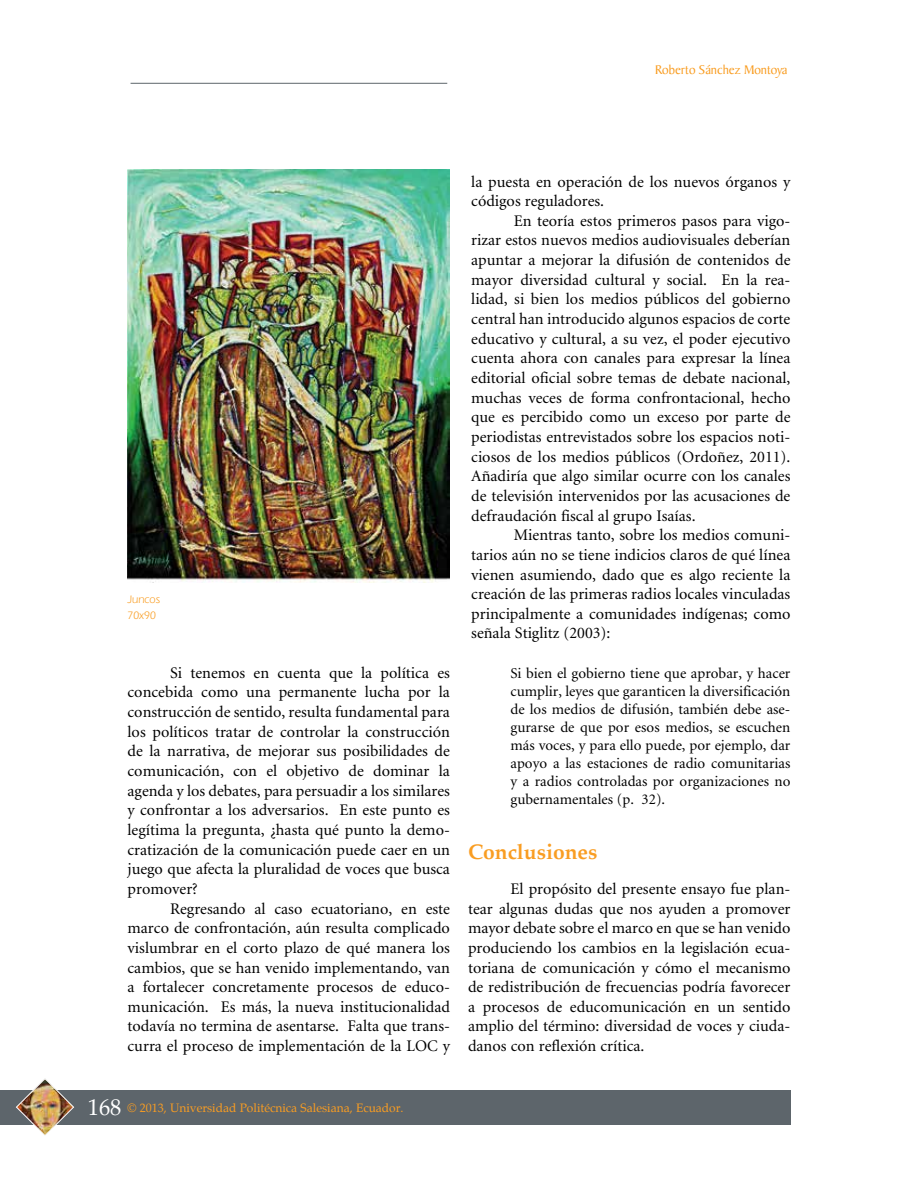
<style>
.page{position:relative;width:918px;height:1188px;background:#fff}
.page>*{position:absolute;margin:0;border:0;box-sizing:border-box;transform-origin:0 0}
.t1{font:700 21px "Palatino";color:#f99d22}
.t2{font:16.2px/19.6px "Minion";color:#000;text-align:justify}
.t3{font:15px/18px "Minion";color:#000;text-align:justify}
.t4{font:13.5px "Baker Signet";color:#f99d22}
.t5{font:12px "Palatino";color:#f99d22}
.t6{font:11.25px/16.5px "Eras IT Cby BT";color:#f99d22}
.s1{font-size:22.5px;color:#fff}
</style>
<div class="page">
<hr style="left:131px;top:83px;width:316px;height:1px;background:#5d656b">
<div style="left:0;top:1090px;width:790px;height:34px;background:#5d656b"></div>
<img style="left:15px;top:1078px;width:60px;height:57px">
<img style="left:128px;top:170px;width:322px;height:413px">
<p class="t4" style="left:655px;top:63px;width:134px">Roberto Sánchez Montoya</p>
<p class="t6" style="left:128px;top:591px;width:34px">Juncos<br>70x90</p>
<p class="t2" style="left:128px;top:663px;width:324px;text-indent:43px">Si tenemos en cuenta que la política es concebida como una permanente lucha por la construcción de sentido, resulta fundamental para los políticos tratar de controlar la construcción de la narrativa, de mejorar sus posibilidades de comunicación, con el objetivo de dominar la agenda y los debates, para persuadir a los similares y confrontar a los adversarios. En este punto es legítima la pregunta, ¿hasta qué punto la demo&shy;cratización de la comunicación puede caer en un juego que afecta la pluralidad de voces que busca promover?</p>
<p class="t2" style="left:128px;top:899px;width:324px;text-indent:43px">Regresando al caso ecuatoriano, en este marco de confrontación, aún resulta complicado vislumbrar en el corto plazo de qué manera los cambios, que se han venido implementando, van a fortalecer concretamente procesos de educo&shy;municación. Es más, la nueva institucionalidad todavía no termina de asentarse. Falta que trans&shy;curra el proceso de implementación de la LOC y</p>
<p class="t2" style="left:471px;top:172px;width:321px">la puesta en operación de los nuevos órganos y códigos reguladores.</p>
<p class="t2" style="left:471px;top:211px;width:321px;text-indent:43px">En teoría estos primeros pasos para vigo&shy;rizar estos nuevos medios audiovisuales deberían apuntar a mejorar la difusión de contenidos de mayor diversidad cultural y social. En la rea&shy;lidad, si bien los medios públicos del gobierno central han introducido algunos espacios de corte educativo y cultural, a su vez, el poder ejecutivo cuenta ahora con canales para expresar la línea editorial oficial sobre temas de debate nacional, muchas veces de forma confrontacional, hecho que es percibido como un exceso por parte de periodistas entrevistados sobre los espacios noti&shy;ciosos de los medios públicos (Ordoñez, 2011).<br>Añadiría que algo similar ocurre con los canales de televisión intervenidos por las acusaciones de defraudación fiscal al grupo Isaías.</p>
<p class="t2" style="left:471px;top:526px;width:321px;text-indent:43px">Mientras tanto, sobre los medios comuni&shy;tarios aún no se tiene indicios claros de qué línea vienen asumiendo, dado que es algo reciente la creación de las primeras radios locales vinculadas principalmente a comunidades indígenas; como señala Stiglitz (2003):</p>
<p class="t3" style="left:511px;top:664px;width:281px">Si bien el gobierno tiene que aprobar, y hacer cumplir, leyes que garanticen la diversificación de los medios de difusión, también debe ase&shy;gurarse de que por esos medios, se escuchen más voces, y para ello puede, por ejemplo, dar apoyo a las estaciones de radio comunitarias y a radios controladas por organizaciones no gubernamentales (p. 32).</p>
<p class="t1" style="left:468px;top:834px;width:131px">Conclusiones</p>
<p class="t2" style="left:468px;top:879px;width:324px;text-indent:43px">El propósito del presente ensayo fue plan&shy;tear algunas dudas que nos ayuden a promover mayor debate sobre el marco en que se han venido produciendo los cambios en la legislación ecua&shy;toriana de comunicación y cómo el mecanismo de redistribución de frecuencias podría favorecer a procesos de educomunicación en un sentido amplio del término: diversidad de voces y ciuda&shy;danos con reflexión crítica.</p>
<p class="t5" style="left:88px;top:1098px;width:317px"><span class="s1">168</span> © 2013, Universidad Politécnica Salesiana, Ecuador.</p>
</div>
